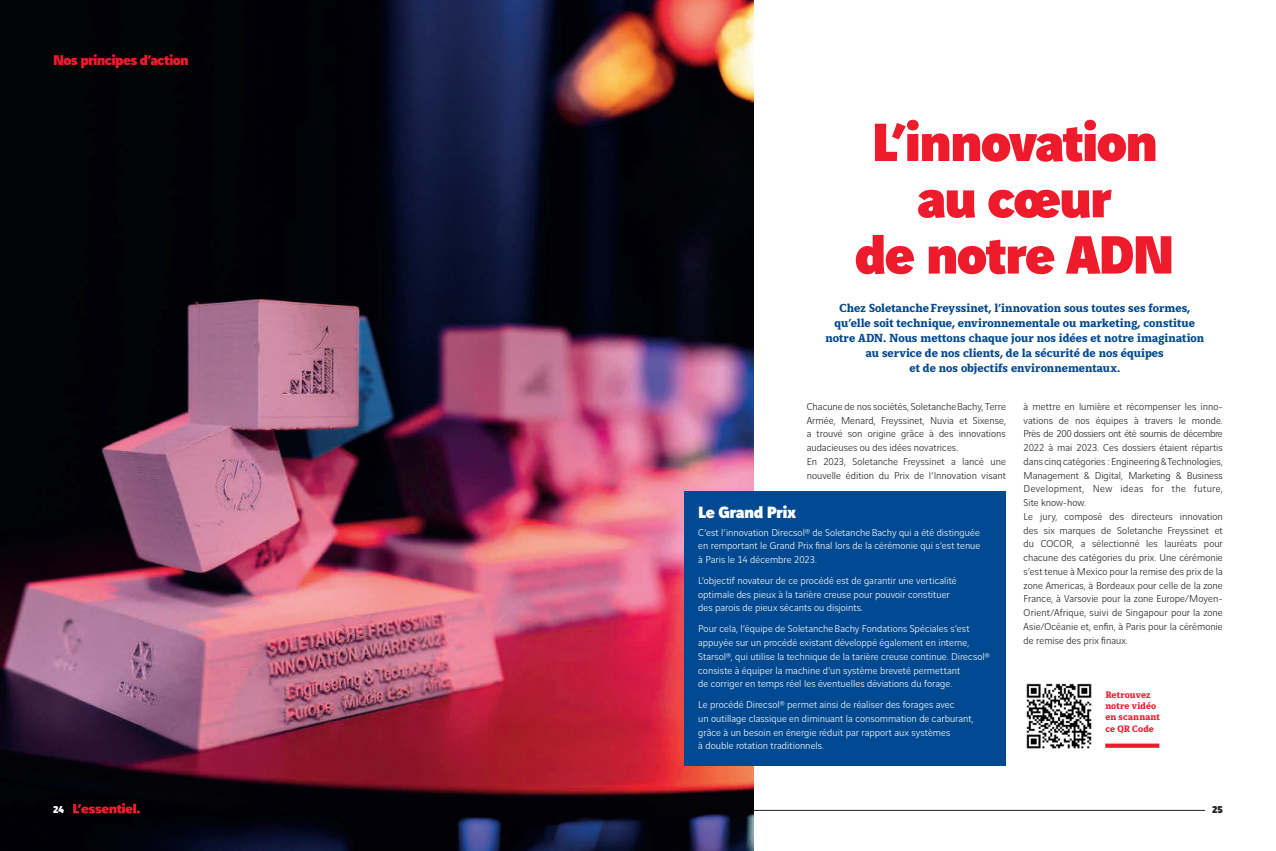
<style>
.page{position:relative;width:1276px;height:851px;background:#fff}
.page>*{position:absolute;margin:0;border:0;box-sizing:border-box;transform-origin:0 0}
.t1{font:900 57.5px/56.2px "Vinci Sans";letter-spacing:-.04em;color:#ee1b2c;text-align:center}
.t2{font:900 17.5px "Vinci Sans";letter-spacing:-.03em;color:#fff}
.t3{font:900 15px "Vinci Sans";letter-spacing:-.045em;color:#ee1b2c}
.t4{font:700 12.5px/15px "Vinci Serif";color:#014990;text-align:center}
.t5{font:300 10.62px/13.8px "Vinci Sans";color:#231f20}
.t6{font:300 10.62px/13.8px "Vinci Sans";color:#fff}
.t7{font:900 10.62px "Vinci Sans";color:#fff}
.t8{font:900 10.62px "Vinci Sans";color:#231f20}
.t9{font:700 10px/11.2px "Vinci Serif";letter-spacing:.005em;color:#ee1b2c}
</style>
<div class="page">
<img style="left:0;top:0;width:753px;height:850px">
<svg style="left:1105px;top:743px;width:54px;height:4px"></svg>
<div style="left:684px;top:491px;width:322px;height:274px;background:#014990"></div>
<img style="left:1026px;top:683px;width:66px;height:66px">
<hr style="left:753px;top:810px;width:452px;height:1px;background:#231f20">
<svg style="left:73px;top:802px;width:67px;height:11px"></svg>
<h3 class="t3" style="left:53px;top:47px;width:137px">Nos principes d’action</h3>
<h1 class="t1" style="left:854px;top:107px;width:322px">L’innovation au cœur<br>de notre ADN</h1>
<p class="t4" style="left:825px;top:299px;width:380px">Chez Soletanche Freyssinet, l’innovation sous toutes ses formes, qu’elle soit technique, environnementale ou marketing, constitue notre ADN. Nous mettons chaque jour nos idées et notre imagination au service de nos clients, de la sécurité de nos équipes<br>et de nos objectifs environnementaux.</p>
<p class="t5" style="left:806px;top:398px;width:201px">Chacune de nos sociétés, Soletanche Bachy, Terre Armée, Menard, Freyssinet, Nuvia et Sixense, a trouvé son origine grâce à des innovations audacieuses ou des idées novatrices.<br>En 2023, Soletanche Freyssinet a lancé une nouvelle édition du Prix de l’Innovation visant</p>
<p class="t5" style="left:1023px;top:398px;width:201px">à mettre en lumière et récompenser les inno&shy;vations de nos équipes à travers le monde.<br>Près de 200 dossiers ont été soumis de décembre 2022 à mai 2023. Ces dossiers étaient répartis dans cinq catégories : Engineering &amp; Technologies, Management &amp; Digital, Marketing &amp; Business Development, New ideas for the future, Site know-how.<br>Le jury, composé des directeurs innovation des six marques de Soletanche Freyssinet et du COCOR, a sélectionné les lauréats pour chacune des catégories du prix. Une cérémonie s’est tenue à Mexico pour la remise des prix de la zone Americas, à Bordeaux pour celle de la zone France, à Varsovie pour la zone Europe/Moyen-Orient/Afrique, suivi de Singapour pour la zone Asie/Océanie et, enfin, à Paris pour la cérémonie de remise des prix finaux.</p>
<h2 class="t2" style="left:698px;top:498px;width:99px">Le Grand Prix</h2>
<p class="t6" style="left:698px;top:524px;width:284px;text-align:justify">C’est l’innovation Direcsol® de Soletanche Bachy qui a été distinguée en remportant le Grand Prix final lors de la cérémonie qui s’est tenue à Paris le 14 décembre 2023.</p>
<p class="t6" style="left:698px;top:572px;width:260px">L’objectif novateur de ce procédé est de garantir une verticalité optimale des pieux à la tarière creuse pour pouvoir constituer des parois de pieux sécants ou disjoints.</p>
<p class="t6" style="left:698px;top:621px;width:293px">Pour cela, l’équipe de Soletanche Bachy Fondations Spéciales s’est appuyée sur un procédé existant développé également en interne, Starsol®, qui utilise la technique de la tarière creuse continue. Direcsol® consiste à équiper la machine d’un système breveté permettant<br>de corriger en temps réel les éventuelles déviations du forage.</p>
<p class="t6" style="left:698px;top:696px;width:277px">Le procédé Direcsol® permet ainsi de réaliser des forages avec<br>un outillage classique en diminuant la consommation de carburant, grâce à un besoin en énergie réduit par rapport aux systèmes<br>à double rotation traditionnels.</p>
<p class="t9" style="left:1105px;top:688px;width:56px">Retrouvez notre vidéo en scannant ce QR Code</p>
<p class="t7" style="left:53px;top:800px;width:12px">24</p>
<p class="t8" style="left:1212px;top:800px;width:12px">25</p>
</div>
